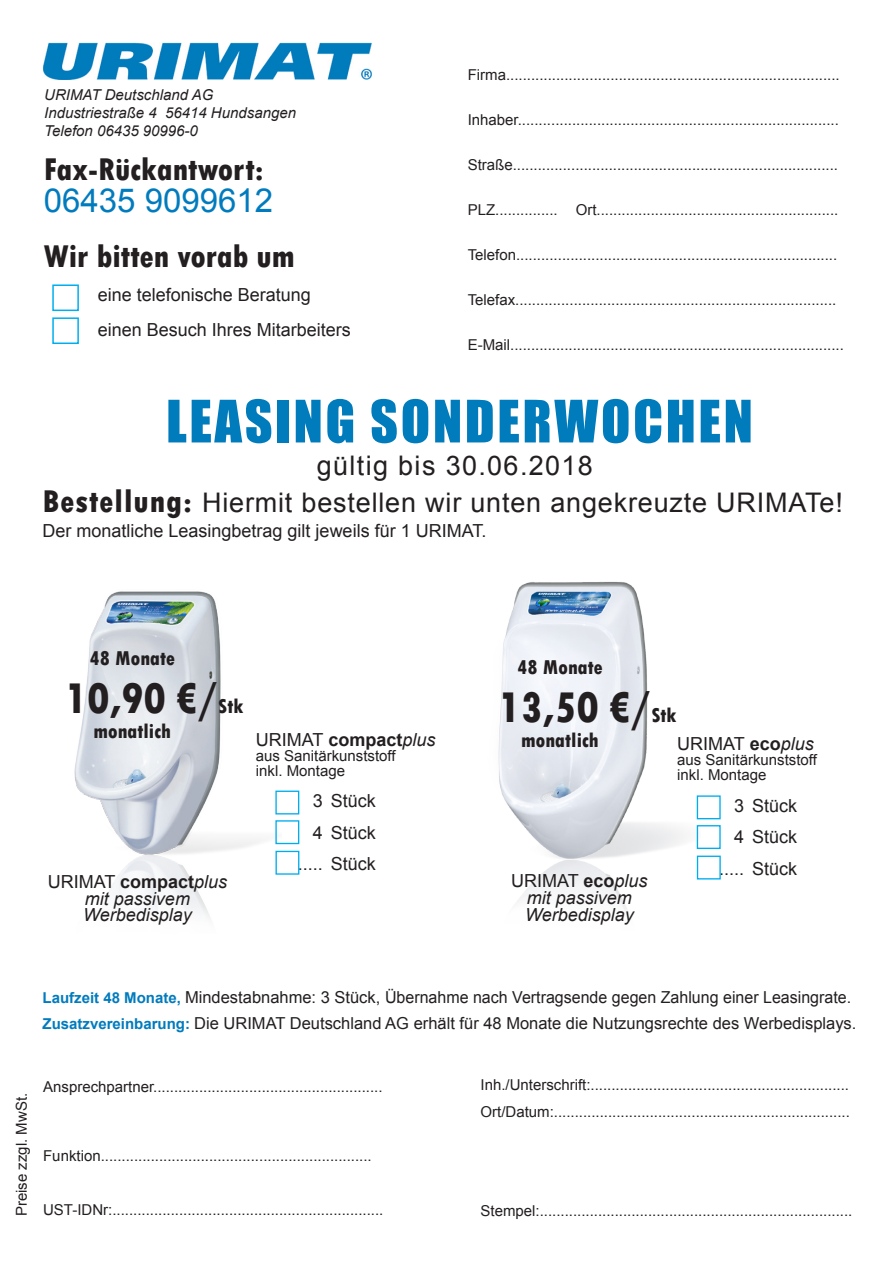
<style>
.page{position:relative;width:893px;height:1263px;background:#fff}
.page>*{position:absolute;margin:0;border:0;box-sizing:border-box;transform-origin:0 0}
.t1{font:54px "Impact";letter-spacing:.05em;color:#007bbc}
.t2{font:800 condensed 45px "Tw Cen";color:#231f20}
.t3{font:800 condensed 33px "Tw Cen";color:#231f20}
.t4{font:33px "Arial";color:#007bbe}
.t5{font:27px "Arial";letter-spacing:.03em;color:#231f20}
.t6{font:27px "Arial";letter-spacing:.05em;color:#231f20}
.t7{font:800 condensed 21px "Tw Cen";color:#231f20}
.t8{font:18px "Arial";color:#231f20}
.t9{font:italic 18px "Arial";color:#231f20}
.t10{font:700 18px "Arial";color:#231f20}
.t11{font:16.5px/25.5px "Arial";color:#231f20}
.t12{font:15px "Arial";color:#231f20}
.t13{font:italic 15px "Arial";color:#231f20}
.s1{font-family:"Tw Cen";font-weight:800;font-stretch:condensed;font-size:33px}
.s2{font-size:21px}
.s3{font-weight:400}
.s4{font-weight:400;font-style:italic}
.s5{font-weight:700}
.s6{font-style:italic}
.s7{font-weight:700;font-size:15px;color:#007bbe}
</style>
<div class="page">
<img style="left:43px;top:43px;width:329px;height:36px">
<div style="left:52px;top:284px;width:27px;height:27px;border:2px solid #00aeef"></div>
<div style="left:52px;top:317px;width:27px;height:27px;border:2px solid #00aeef"></div>
<div style="left:697px;top:795px;width:24px;height:24px;border:1px solid #00aeef"></div>
<div style="left:697px;top:825px;width:24px;height:24px;border:1px solid #00aeef"></div>
<div style="left:697px;top:855px;width:24px;height:24px;border:1px solid #00aeef"></div>
<img style="left:74px;top:591px;width:207px;height:328px">
<div style="left:275px;top:790px;width:24px;height:24px;border:1px solid #00aeef"></div>
<div style="left:275px;top:820px;width:24px;height:24px;border:1px solid #00aeef"></div>
<div style="left:275px;top:851px;width:24px;height:24px;border:1px solid #00aeef"></div>
<img style="left:498px;top:582px;width:202px;height:330px">
<p class="t13" style="left:44px;top:85px;width:171px">URIMAT Deutschland AG</p>
<p class="t13" style="left:44px;top:103px;width:253px">Industriestraße 4 56414 Hundsangen</p>
<p class="t13" style="left:44px;top:121px;width:155px">Telefon 06435 90996-0</p>
<p class="t3" style="left:44px;top:150px;width:221px">Fax-Rückantwort:</p>
<p class="t4" style="left:44px;top:178px;width:231px">06435 9099612</p>
<p class="t3" style="left:44px;top:237px;width:253px">Wir bitten vorab um</p>
<p class="t8" style="left:98px;top:283px;width:215px">eine telefonische Beratung</p>
<p class="t8" style="left:98px;top:318px;width:255px">einen Besuch Ihres Mitarbeiters</p>
<p class="t12" style="left:468px;top:65px;width:373px">Firma................................................................................</p>
<p class="t12" style="left:468px;top:110px;width:373px">Inhaber.............................................................................</p>
<p class="t12" style="left:468px;top:155px;width:372px">Straße..............................................................................</p>
<p class="t12" style="left:468px;top:200px;width:372px">PLZ............... Ort..........................................................</p>
<p class="t12" style="left:468px;top:245px;width:371px">Telefon.............................................................................</p>
<p class="t12" style="left:468px;top:290px;width:370px">Telefax.............................................................................</p>
<p class="t12" style="left:468px;top:335px;width:378px">E-Mail................................................................................</p>
<p class="t1" style="left:166px;top:379px;width:588px">LEASING SONDERWOCHEN</p>
<p class="t6" style="left:317px;top:448px;width:278px">gültig bis 30.06.2018</p>
<p class="t5" style="left:43px;top:485px;width:802px"><span class="s1">Bestellung:</span> Hiermit bestellen wir unten angekreuzte URIMATe!</p>
<p class="t8" style="left:43px;top:519px;width:445px">Der monatliche Leasingbetrag gilt jeweils für 1 URIMAT.</p>
<p class="t7" style="left:90px;top:646px;width:87px">48 Monate</p>
<p class="t2" style="left:65px;top:672px;width:180px">10,90 €/<span class="s2">Stk</span></p>
<p class="t7" style="left:94px;top:719px;width:79px">monatlich</p>
<p class="t10" style="left:48px;top:869px;width:181px"><span class="s3">URIMAT</span> compact<span class="s4">plus</span></p>
<p class="t9" style="left:85px;top:887px;width:107px">mit passivem</p>
<p class="t9" style="left:83px;top:903px;width:110px">Werbedisplay</p>
<p class="t10" style="left:256px;top:727px;width:181px"><span class="s3">URIMAT</span> compact<span class="s4">plus</span></p>
<p class="t12" style="left:256px;top:746px;width:141px">aus Sanitärkunststoff</p>
<p class="t12" style="left:256px;top:761px;width:91px">inkl. Montage</p>
<p class="t8" style="left:313px;top:789px;width:65px">3 Stück</p>
<p class="t8" style="left:313px;top:821px;width:64px">4 Stück</p>
<p class="t8" style="left:298px;top:852px;width:80px">..... Stück</p>
<p class="t7" style="left:517px;top:655px;width:87px">48 Monate</p>
<p class="t2" style="left:499px;top:681px;width:180px">13,50 €/<span class="s2">Stk</span></p>
<p class="t7" style="left:521px;top:728px;width:79px">monatlich</p>
<p class="t8" style="left:677px;top:732px;width:138px">URIMAT <span class="s5">eco</span><span class="s6">plus</span></p>
<p class="t12" style="left:677px;top:750px;width:141px">aus Sanitärkunststoff</p>
<p class="t12" style="left:677px;top:765px;width:91px">inkl. Montage</p>
<p class="t8" style="left:734px;top:793px;width:65px">3 Stück</p>
<p class="t8" style="left:734px;top:825px;width:65px">4 Stück</p>
<p class="t8" style="left:719px;top:856px;width:80px">..... Stück</p>
<p class="t8" style="left:511px;top:869px;width:138px">URIMAT <span class="s5">eco</span><span class="s6">plus</span></p>
<p class="t9" style="left:527px;top:886px;width:107px">mit passivem</p>
<p class="t9" style="left:525px;top:902px;width:110px">Werbedisplay</p>
<p class="t11" style="left:43px;top:985px;width:815px"><span class="s7">Laufzeit 48 Monate,</span> Mindestabnahme: 3 Stück, Übernahme nach Vertragsende gegen Zahlung einer Leasingrate.<br><span class="s7">Zusatzvereinbarung:</span> Die URIMAT Deutschland AG erhält für 48 Monate die Nutzungsrechte des Werbedisplays.</p>
<p class="t12" style="left:12px;top:1216px;width:125px;rotate:-90deg">Preise zzgl. MwSt.</p>
<p class="t12" style="left:43px;top:1076px;width:341px">Ansprechpartner.......................................................</p>
<p class="t12" style="left:43px;top:1145px;width:330px">Funktion.................................................................</p>
<p class="t12" style="left:43px;top:1199px;width:342px">UST-IDNr:.................................................................</p>
<p class="t12" style="left:480px;top:1074px;width:370px">Inh./Unterschrift:..............................................................</p>
<p class="t12" style="left:480px;top:1101px;width:371px">Ort/Datum:.......................................................................</p>
<p class="t12" style="left:480px;top:1200px;width:373px">Stempel:...........................................................................</p>
</div>
